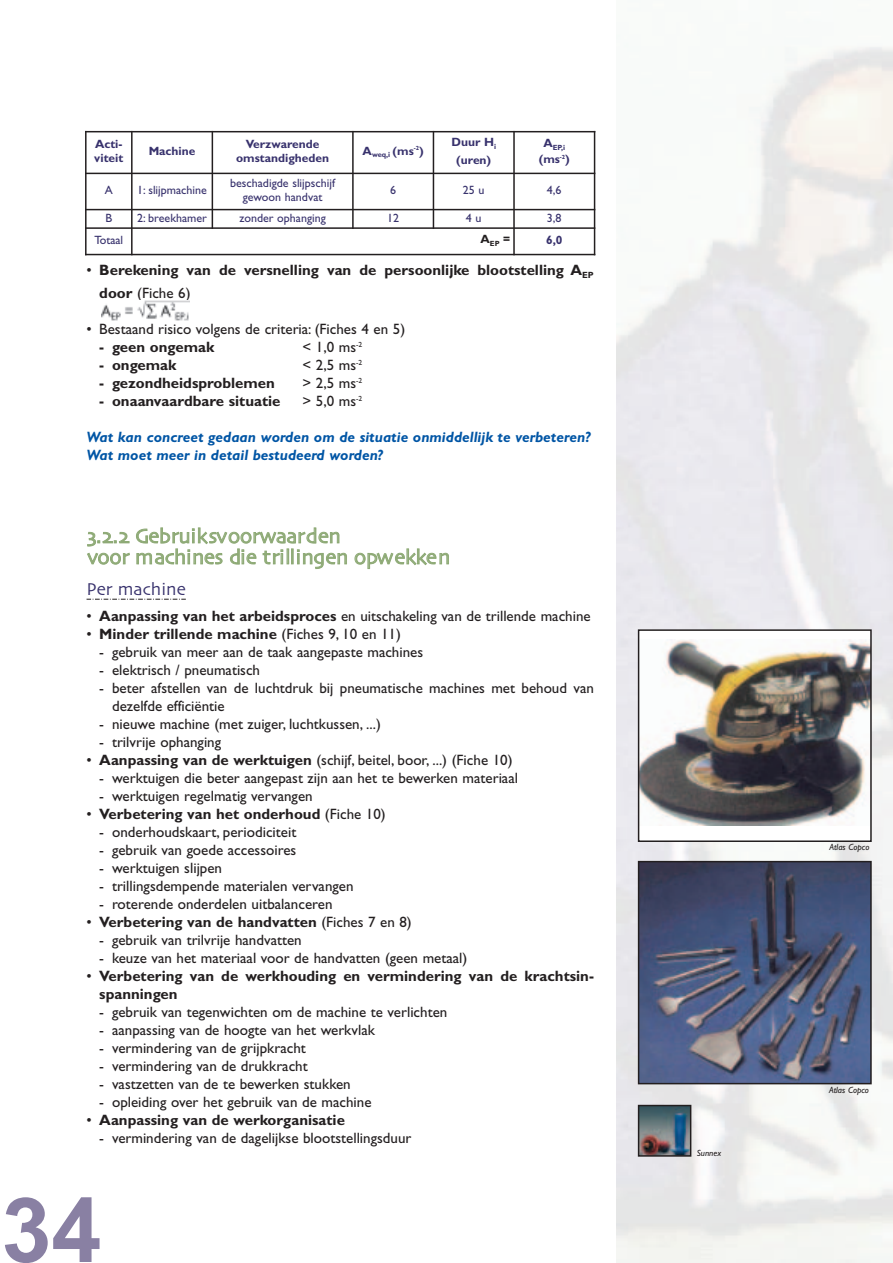
<style>
.page{position:relative;width:893px;height:1263px;background:#fff}
.page>*{position:absolute;margin:0;border:0;box-sizing:border-box;transform-origin:0 0}
.t1{font:90px "Arial Bold MS";color:#8980a3}
.t2{font:21px/21px "Skia";letter-spacing:-.01em;color:#8eaa76}
.t3{font:18px "Skia";color:#38326d}
.t4{font:15px/18px "Gill Sans";color:#231f20}
.t5{font:700 15px/23px "Gill Sans";color:#231f20}
.t6{font:italic 700 15px/18px "Gill Sans";color:#0155a5}
.t7{font:12px/14.4px "Gill Sans";color:#38326d;text-align:center}
.t8{font:700 12px/14.4px "Gill Sans";color:#38326d;text-align:center}
.t9{font:700 12px "Gill Sans";color:#231f20}
.t10{font:italic 9px "Gill Sans";color:#231f20}
.t11{font:700 7.5px "Gill Sans";color:#38326d}
.s1{font-weight:400}
.s2{font-weight:700}
</style>
<div class="page">
<hr style="left:85px;top:131px;width:2px;height:124px;background:#231f20">
<hr style="left:131px;top:131px;width:2px;height:124px;background:#231f20">
<hr style="left:212px;top:131px;width:1px;height:98px;background:#231f20">
<hr style="left:352px;top:131px;width:2px;height:98px;background:#231f20">
<hr style="left:433px;top:131px;width:1px;height:98px;background:#231f20">
<hr style="left:513px;top:131px;width:2px;height:124px;background:#231f20">
<hr style="left:594px;top:131px;width:1px;height:124px;background:#231f20">
<hr style="left:85px;top:131px;width:510px;height:1px;background:#231f20">
<hr style="left:85px;top:173px;width:510px;height:1px;background:#231f20">
<hr style="left:85px;top:209px;width:510px;height:1px;background:#231f20">
<hr style="left:85px;top:227px;width:510px;height:2px;background:#231f20">
<hr style="left:85px;top:254px;width:510px;height:1px;background:#231f20">
<svg style="left:87px;top:599px;width:99px;height:1px"></svg>
<img style="left:641px;top:1108px;width:47px;height:46px">
<div style="left:638px;top:1105px;width:53px;height:52px;border:2px solid #231f20"></div>
<img style="left:641px;top:639px;width:228px;height:187px">
<div style="left:638px;top:629px;width:234px;height:213px;border:2px solid #231f20"></div>
<img style="left:641px;top:864px;width:228px;height:217px">
<div style="left:638px;top:861px;width:234px;height:223px;border:2px solid #231f20"></div>
<img style="left:102px;top:300px;width:88px;height:20px">
<p class="t8" style="left:94px;top:138px;width:30px;text-align:left">Acti&shy;viteit</p>
<p class="t8" style="left:149px;top:145px;width:48px">Machine</p>
<p class="t8" style="left:236px;top:138px;width:94px">Verzwarende omstandigheden</p>
<p class="t8" style="left:363px;top:144px;width:63px">A<sub>weq,i</sub> (ms<sup>-2</sup>)</p>
<p class="t8" style="left:451px;top:134px;width:46px;line-height:18.3px">Duur H<sub>i </sub>(uren)</p>
<p class="t11" style="left:543px;top:144px;width:23px"><sup>A</sup>EP,i</p>
<p class="t8" style="left:539px;top:153px;width:33px">(ms<sup>-2</sup>)</p>
<p class="t7" style="left:105px;top:184px;width:10px">A</p>
<p class="t7" style="left:137px;top:184px;width:71px">1: slijpmachine</p>
<p class="t7" style="left:230px;top:177px;width:106px">beschadigde slijpschijf gewoon handvat</p>
<p class="t7" style="left:390px;top:184px;width:7px">6</p>
<p class="t7" style="left:463px;top:184px;width:23px">25 u</p>
<p class="t7" style="left:547px;top:184px;width:16px">4,6</p>
<p class="t7" style="left:105px;top:211px;width:8px">B</p>
<p class="t7" style="left:137px;top:211px;width:71px">2: breekhamer</p>
<p class="t7" style="left:239px;top:211px;width:88px">zonder ophanging</p>
<p class="t7" style="left:387px;top:211px;width:13px">12</p>
<p class="t7" style="left:466px;top:211px;width:17px">4 u</p>
<p class="t7" style="left:547px;top:211px;width:16px">3,8</p>
<p class="t7" style="left:94px;top:234px;width:30px">Totaal</p>
<p class="t9" style="left:481px;top:235px;width:31px">A<sub>EP</sub> =</p>
<p class="t8" style="left:546px;top:234px;width:18px">6,0</p>
<p class="t5" style="left:99px;top:259px;width:496px;text-indent:-13px"><span class="s1">•</span> Berekening van de versnelling van de persoonlijke blootstelling A<sub>EP </sub>door <span class="s1">(Fiche 6)</span></p>
<p class="t4" style="left:87px;top:321px;width:320px">• Bestaand risico volgens de criteria: (Fiches 4 en 5)</p>
<p class="t5" style="left:99px;top:336px;width:117px">- geen ongemak</p>
<p class="t4" style="left:303px;top:339px;width:61px">&lt; 1,0 ms<sup>-2</sup></p>
<p class="t5" style="left:99px;top:354px;width:79px">- ongemak</p>
<p class="t4" style="left:303px;top:357px;width:61px">&lt; 2,5 ms<sup>-2</sup></p>
<p class="t5" style="left:99px;top:372px;width:177px">- gezondheidsproblemen</p>
<p class="t4" style="left:303px;top:375px;width:61px">&gt; 2,5 ms<sup>-2</sup></p>
<p class="t5" style="left:99px;top:390px;width:183px">- onaanvaardbare situatie</p>
<p class="t4" style="left:303px;top:393px;width:61px">&gt; 5,0 ms<sup>-2</sup></p>
<p class="t6" style="left:87px;top:429px;width:505px">Wat kan concreet gedaan worden om de situatie onmiddellijk te verbeteren?<br>Wat moet meer in detail bestudeerd worden?</p>
<h2 class="t2" style="left:87px;top:525px;width:365px;text-indent:48px">Gebruiksvoorwaarden<br>voor machines die trillingen opwekken</h2>
<p class="t3" style="left:87px;top:578px;width:101px">Per machine</p>
<p class="t4" style="left:87px;top:608px;width:506px">• <span class="s2">Aanpassing van het arbeidsproces</span> en uitschakeling van de trillende machine</p>
<p class="t5" style="left:87px;top:623px;width:316px"><span class="s1">•</span> Minder trillende machine <span class="s1">(Fiches 9, 10 en 11)</span></p>
<p class="t4" style="left:99px;top:644px;width:325px">- gebruik van meer aan de taak aangepaste machines</p>
<p class="t4" style="left:99px;top:662px;width:162px">- elektrisch / pneumatisch</p>
<p class="t4" style="left:112px;top:680px;width:483px;text-indent:-13px">- beter afstellen van de luchtdruk bij pneumatische machines met behoud van dezelfde efficiëntie</p>
<p class="t4" style="left:99px;top:716px;width:283px">- nieuwe machine (met zuiger, luchtkussen, ...)</p>
<p class="t4" style="left:99px;top:734px;width:123px">- trilvrije ophanging</p>
<p class="t4" style="left:87px;top:752px;width:428px">• <span class="s2">Aanpassing van de werktuigen</span> (schijf, beitel, boor, ...) (Fiche 10)</p>
<p class="t4" style="left:99px;top:770px;width:420px">- werktuigen die beter aangepast zijn aan het te bewerken materiaal</p>
<p class="t4" style="left:99px;top:788px;width:215px">- werktuigen regelmatig vervangen</p>
<p class="t5" style="left:87px;top:803px;width:301px"><span class="s1">•</span> Verbetering van het onderhoud <span class="s1">(Fiche 10)</span></p>
<p class="t4" style="left:99px;top:824px;width:199px">- onderhoudskaart, periodiciteit</p>
<p class="t4" style="left:99px;top:842px;width:199px">- gebruik van goede accessoires</p>
<p class="t4" style="left:99px;top:860px;width:124px">- werktuigen slijpen</p>
<p class="t4" style="left:99px;top:878px;width:256px">- trillingsdempende materialen vervangen</p>
<p class="t4" style="left:99px;top:896px;width:235px">- roterende onderdelen uitbalanceren</p>
<p class="t5" style="left:87px;top:911px;width:327px"><span class="s1">•</span> Verbetering van de handvatten <span class="s1">(Fiches 7 en 8)</span></p>
<p class="t4" style="left:99px;top:932px;width:204px">- gebruik van trilvrije handvatten</p>
<p class="t4" style="left:99px;top:950px;width:370px">- keuze van het materiaal voor de handvatten (geen metaal)</p>
<p class="t5" style="left:99px;top:968px;width:496px;line-height:18px;text-indent:-13px"><span class="s1">•</span> Verbetering van de werkhouding en vermindering van de krachtsin&shy;spanningen</p>
<p class="t4" style="left:99px;top:1004px;width:350px">- gebruik van tegenwichten om de machine te verlichten</p>
<p class="t4" style="left:99px;top:1022px;width:277px">- aanpassing van de hoogte van het werkvlak</p>
<p class="t4" style="left:99px;top:1040px;width:208px">- vermindering van de grijpkracht</p>
<p class="t4" style="left:99px;top:1058px;width:210px">- vermindering van de drukkracht</p>
<p class="t4" style="left:99px;top:1076px;width:253px">- vastzetten van de te bewerken stukken</p>
<p class="t4" style="left:99px;top:1094px;width:274px">- opleiding over het gebruik van de machine</p>
<p class="t5" style="left:87px;top:1109px;width:260px"><span class="s1">•</span> Aanpassing van de werkorganisatie</p>
<p class="t4" style="left:99px;top:1130px;width:314px">- vermindering van de dagelijkse blootstellingsduur</p>
<h1 class="t1" style="left:2px;top:1178px;width:102px">34</h1>
<p class="t10" style="left:697px;top:1149px;width:26px">Sunnex</p>
<p class="t10" style="left:829px;top:844px;width:41px">Atlas Copco</p>
<p class="t10" style="left:829px;top:1086px;width:41px">Atlas Copco</p>
</div>
